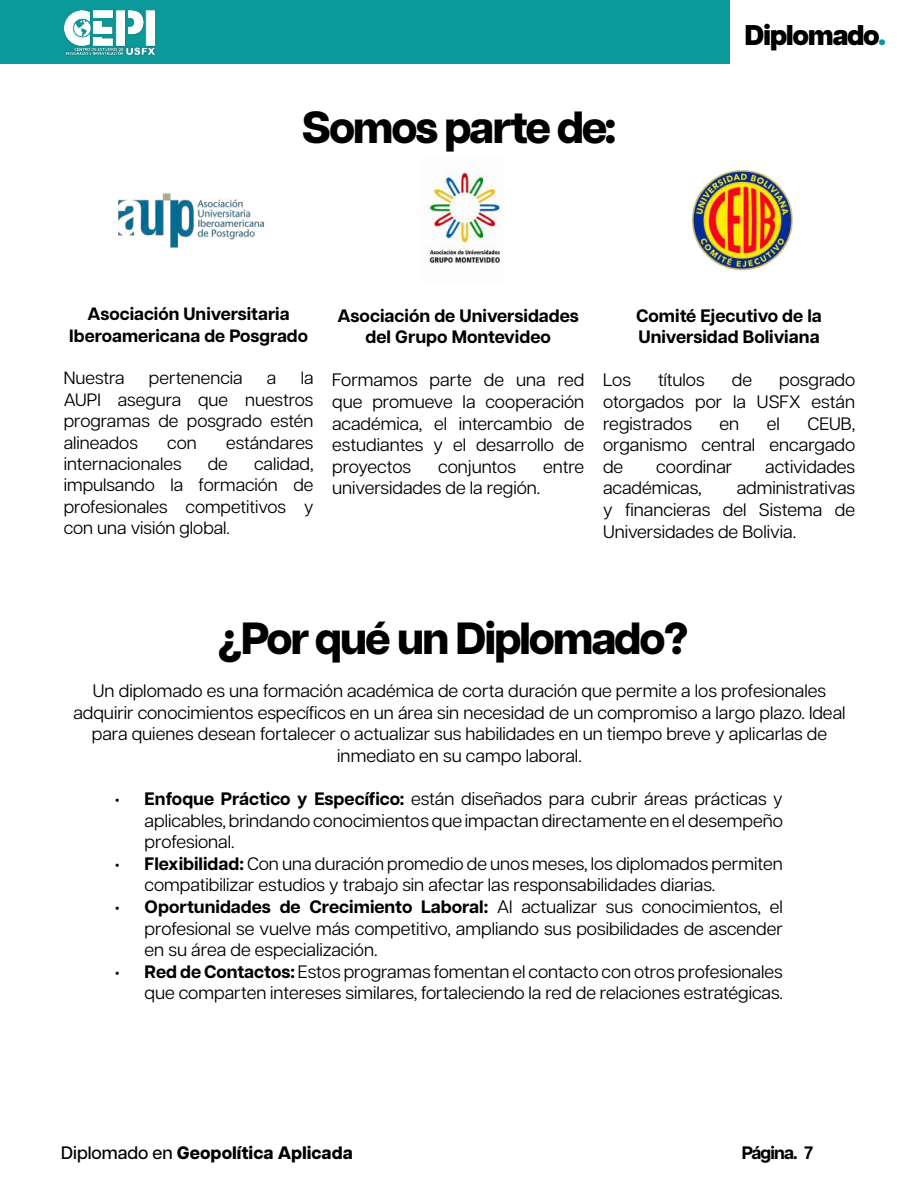
<style>
.page{position:relative;width:919px;height:1188px;background:#fff}
.page>*{position:absolute;margin:0;border:0;box-sizing:border-box;transform-origin:0 0}
.t1{font:800 45px "Articulat CF";letter-spacing:-.05em;color:#000}
.t2{font:800 28.5px "Articulat CF";letter-spacing:-.05em;color:#000}
.t3{font:18px/21.6px "Articulat CF";color:#000;text-align:justify}
.t4{font:700 18px/21.6px "Articulat CF";color:#000;text-align:center}
.t5{font:800 18px "Articulat CF";color:#000}
.t6{font:17.85px/21.5px "Articulat CF";color:#000;text-align:justify}
.t7{font:700 17.85px/21.5px "Articulat CF";color:#000;text-align:center}
.s1{color:#0c999a}
.s2{font-weight:700}
.s3{font-weight:500}
</style>
<div class="page">
<div style="left:0;top:0;width:729px;height:64px;background:#0c999a"></div>
<img style="left:65px;top:10px;width:90px;height:46px">
<img style="left:421px;top:169px;width:82px;height:94px">
<img style="left:118px;top:193px;width:148px;height:55px">
<img style="left:692px;top:170px;width:101px;height:101px">
<h1 class="t1" style="left:301px;top:100px;width:316px">Somos parte de:</h1>
<h2 class="t2" style="left:744px;top:18px;width:143px">Diplomado<span class="s1">.</span></h2>
<p class="t7" style="left:69px;top:304px;width:240px">Asociación Universitaria<br>Iberoamericana de Posgrado</p>
<p class="t6" style="left:64px;top:368px;width:62px">Nuestra</p>
<p class="t6" style="left:149px;top:368px;width:95px">pertenencia</p>
<p class="t6" style="left:267px;top:368px;width:11px">a</p>
<p class="t6" style="left:64px;top:368px;width:251px;text-indent:237px">la AUPI asegura que nuestros programas de posgrado estén alineados</p>
<p class="t6" style="left:167px;top:432px;width:31px">con</p>
<p class="t6" style="left:226px;top:432px;width:89px">estándares</p>
<p class="t6" style="left:64px;top:453px;width:119px">internacionales</p>
<p class="t6" style="left:208px;top:453px;width:22px">de</p>
<p class="t6" style="left:64px;top:453px;width:251px;text-indent:190px">calidad, impulsando la formación de profesionales competitivos y con una visión global.</p>
<p class="t4" style="left:337px;top:306px;width:243px">Asociación de Universidades del Grupo Montevideo</p>
<p class="t3" style="left:332px;top:369px;width:253px">Formamos parte de una red que promueve la cooperación académica, el intercambio de estudiantes y el desarrollo de proyectos</p>
<p class="t3" style="left:438px;top:456px;width:79px">conjuntos</p>
<p class="t3" style="left:543px;top:456px;width:43px">entre</p>
<p class="t3" style="left:332px;top:477px;width:210px">universidades de la región.</p>
<p class="t4" style="left:636px;top:306px;width:187px;text-align:left">Comité Ejecutivo de la<br>Universidad Boliviana</p>
<p class="t3" style="left:603px;top:369px;width:29px">Los</p>
<p class="t3" style="left:658px;top:369px;width:48px">títulos</p>
<p class="t3" style="left:731px;top:369px;width:22px">de</p>
<p class="t3" style="left:603px;top:369px;width:253px;text-indent:176px">posgrado otorgados por la USFX están registrados</p>
<p class="t3" style="left:603px;top:413px;width:254px;text-indent:204px">CEUB, organismo central encargado de</p>
<p class="t3" style="left:719px;top:413px;width:21px">en</p>
<p class="t3" style="left:766px;top:413px;width:15px">el</p>
<p class="t3" style="left:656px;top:456px;width:78px">coordinar</p>
<p class="t3" style="left:765px;top:456px;width:91px">actividades</p>
<p class="t3" style="left:603px;top:477px;width:100px">académicas,</p>
<p class="t3" style="left:603px;top:477px;width:253px;text-indent:134px">administrativas y financieras del Sistema de Universidades de Bolivia.</p>
<h1 class="t1" style="left:217px;top:612px;width:473px">¿Por qué un Diplomado?</h1>
<p class="t3" style="left:73px;top:680px;width:773px;text-align:center">Un diplomado es una formación académica de corta duración que permite a los profesionales adquirir conocimientos específicos en un área sin necesidad de un compromiso a largo plazo. Ideal para quienes desean fortalecer o actualizar sus habilidades en un tiempo breve y aplicarlas de inmediato en su campo laboral.</p>
<p class="t3" style="left:145px;top:788px;width:639px;text-indent:-30px"><span class="s2">• Enfoque Práctico y Específico:</span> están diseñados para cubrir áreas prácticas y aplicables, brindando conocimientos que impactan directamente en el desempeño profesional.</p>
<p class="t3" style="left:145px;top:853px;width:639px;text-indent:-30px"><span class="s2">• Flexibilidad:</span> Con una duración promedio de unos meses, los diplomados permiten compatibilizar estudios y trabajo sin afectar las responsabilidades diarias.</p>
<p class="t3" style="left:145px;top:896px;width:639px;text-indent:-30px"><span class="s2">• Oportunidades de Crecimiento Laboral:</span> Al actualizar sus conocimientos, el profesional se vuelve más competitivo, ampliando sus posibilidades de ascender en su área de especialización.</p>
<p class="t3" style="left:115px;top:961px;width:669px;text-align:right"><span class="s2">• Red de Contactos:</span> Estos programas fomentan el contacto con otros profesionales que comparten intereses similares, fortaleciendo la red de relaciones estratégicas.</p>
<p class="t5" style="left:61px;top:1142px;width:293px"><span class="s3">Diplomado en</span> Geopolítica Aplicada</p>
<p class="t4" style="left:741px;top:1143px;width:73px">Página. 7</p>
</div>
